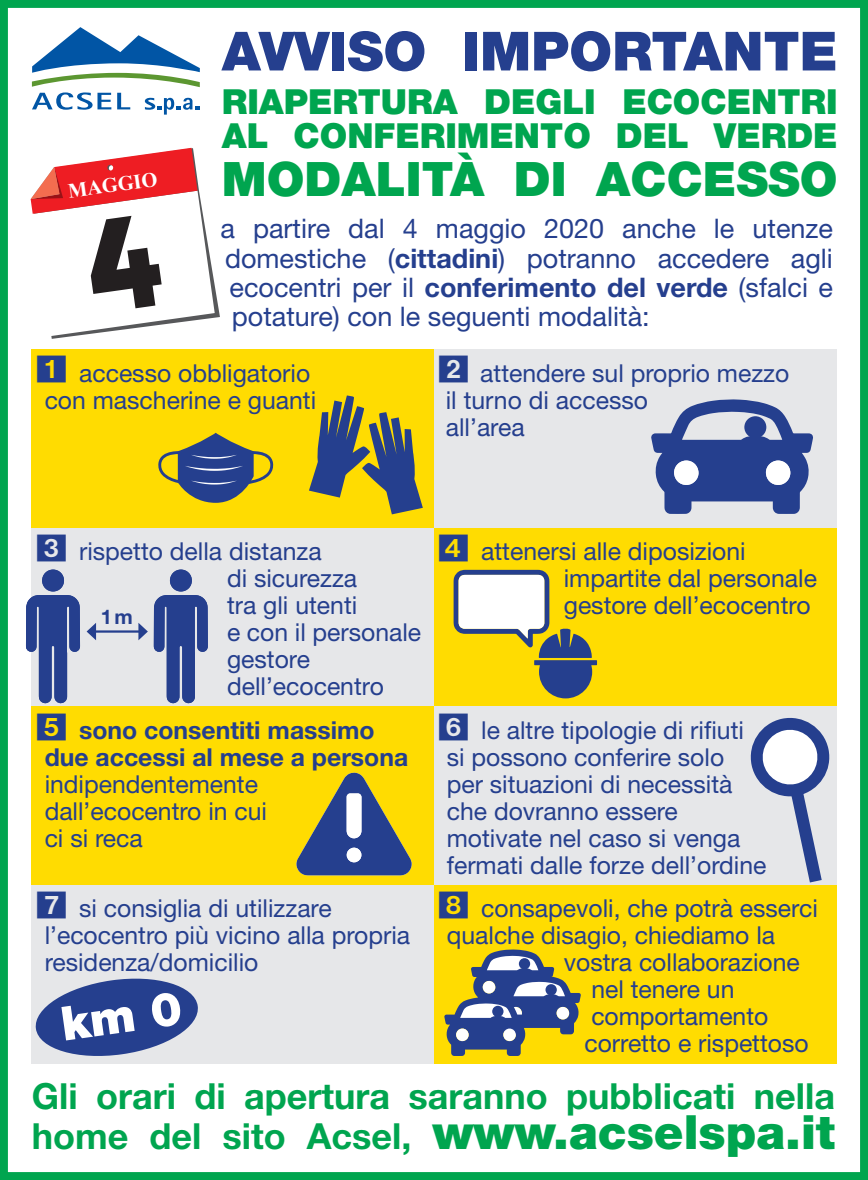
<style>
.page{position:relative;width:868px;height:1180px;background:#fff}
.page>*{position:absolute;margin:0;border:0;box-sizing:border-box;transform-origin:0 0}
.t1{font:900 54px "Helvetica Neue LT Std";color:#253f8e}
.t2{font:900 47.48px "Helvetica Neue LT Std";color:#00a54f}
.t3{font:700 36px/40.5px "Helvetica Neue LT Std";color:#00a54f}
.t4{font:900 34.65px/34.6px "Helvetica Neue LT Std";color:#00a54f}
.t5{font:27px/29.2px "Helvetica Neue LT Std";color:#253f8e;text-align:justify}
.t6{font:24.75px/27px "Helvetica Neue LT Std";color:#253f8e}
.t7{font:700 24.75px/27px "Helvetica Neue LT Std";color:#253f8e;text-align:center}
.t8{font:700 20.47px "Times New Roman";color:#fff}
.t9{font:700 20.25px "Helvetica Neue LT Std";color:#253f8e}
.s1{font-weight:700}
.s2{font-weight:900;font-size:47.25px}
</style>
<div class="page">
<div style="left:0;top:0;width:867px;height:1180px;border:8px solid #00a54f"></div>
<div style="left:32px;top:349px;width:402px;height:179px;background:#ffdc01"></div>
<div style="left:32px;top:528px;width:402px;height:178px;background:#e6e7e9"></div>
<div style="left:32px;top:706px;width:402px;height:179px;background:#ffdc01"></div>
<div style="left:32px;top:885px;width:402px;height:179px;background:#e6e7e9"></div>
<div style="left:434px;top:349px;width:402px;height:179px;background:#e6e7e9"></div>
<div style="left:434px;top:528px;width:402px;height:178px;background:#ffdc01"></div>
<div style="left:434px;top:706px;width:402px;height:179px;background:#e6e7e9"></div>
<div style="left:434px;top:885px;width:402px;height:179px;background:#ffdc01"></div>
<svg style="left:32px;top:27px;width:168px;height:88px"></svg>
<svg style="left:309px;top:395px;width:114px;height:119px"></svg>
<svg style="left:158px;top:433px;width:115px;height:70px"></svg>
<svg style="left:651px;top:399px;width:162px;height:115px"></svg>
<div style="left:765px;top:460px;width:25px;height:25px;background:#fff;border-radius:50%"></div>
<div style="left:674px;top:460px;width:24px;height:25px;background:#fff;border-radius:50%"></div>
<div style="left:744px;top:416px;width:22px;height:22px;background:#253f8e;border-radius:50%"></div>
<div style="left:739px;top:436px;width:32px;height:15px;background:#253f8e;border-radius:50%"></div>
<svg style="left:26px;top:570px;width:54px;height:135px"></svg>
<div style="left:42px;top:570px;width:22px;height:21px;background:#253f8e;border-radius:50%"></div>
<svg style="left:154px;top:570px;width:54px;height:134px"></svg>
<div style="left:170px;top:570px;width:22px;height:21px;background:#253f8e;border-radius:50%"></div>
<hr style="left:95px;top:630px;width:44px;height:3px;background:#253f8e">
<svg style="left:87px;top:623px;width:9px;height:17px"></svg>
<svg style="left:138px;top:623px;width:10px;height:17px"></svg>
<svg style="left:453px;top:570px;width:144px;height:128px"></svg>
<svg style="left:296px;top:772px;width:115px;height:103px"></svg>
<div style="left:346px;top:847px;width:15px;height:16px;background:#fff;border-radius:50%"></div>
<svg style="left:444px;top:949px;width:137px;height:107px"></svg>
<div style="left:503px;top:1028px;width:13px;height:13px;background:#fff;border-radius:50%"></div>
<div style="left:456px;top:1028px;width:12px;height:13px;background:#fff;border-radius:50%"></div>
<div style="left:492px;top:1006px;width:11px;height:11px;background:#253f8e;border-radius:50%"></div>
<div style="left:489px;top:1016px;width:17px;height:7px;background:#253f8e;border-radius:50%"></div>
<svg style="left:750px;top:717px;width:80px;height:165px"></svg>
<svg style="left:35px;top:978px;width:163px;height:78px"></svg>
<svg style="left:31px;top:148px;width:189px;height:191px"></svg>
<p class="t8" style="left:66px;top:177px;width:92px;rotate:-8deg">MAGGIO</p>
<h1 class="t1" style="left:222px;top:19px;width:617px">AVVISO IMPORTANTE</h1>
<h3 class="t4" style="left:222px;top:84px;width:617px">RIAPERTURA DEGLI ECOCENTRI<br>AL CONFERIMENTO DEL VERDE</h3>
<h2 class="t2" style="left:222px;top:151px;width:617px">MODALITÀ DI ACCESSO</h2>
<p class="t5" style="left:220px;top:214px;width:614px">a partire dal 4 maggio 2020 anche le utenze domestiche (<span class="s1">cittadini</span>) potranno accedere agli ecocentri per il <span class="s1">conferimento del verde</span> (sfalci e potature) con le seguenti modalità:</p>
<p class="t6" style="left:45px;top:359px;width:273px;text-align:right">accesso obbligatorio con mascherine e guanti</p>
<p class="t6" style="left:446px;top:359px;width:345px;text-indent:34px">attendere sul proprio mezzo il turno di accesso<br>all’area</p>
<p class="t6" style="left:227px;top:537px;width:196px;text-indent:-148px">rispetto della distanza<br>di sicurezza<br>tra gli utenti<br>e con il personale gestore dell’ecocentro</p>
<p class="t7" style="left:45px;top:716px;width:365px">sono consentiti massimo<br>due accessi al mese a persona</p>
<p class="t6" style="left:45px;top:770px;width:224px">indipendentemente dall’ecocentro in cui ci si reca</p>
<p class="t9" style="left:101px;top:605px;width:33px">1 m</p>
<p class="t6" style="left:45px;top:895px;width:367px;text-indent:34px">si consiglia di utilizzare l’ecocentro più vicino alla propria residenza/domicilio</p>
<p class="t6" style="left:563px;top:538px;width:255px;text-indent:-83px">attenersi alle diposizioni impartite dal personale gestore dell’ecocentro</p>
<p class="t6" style="left:446px;top:716px;width:321px;text-indent:34px">le altre tipologie di rifiuti si possono conferire solo per situazioni di necessità che dovranno essere motivate nel caso si venga fermati dalle forze dell’ordine</p>
<p class="t6" style="left:481px;top:895px;width:338px">consapevoli, che potrà esserci</p>
<p class="t6" style="left:446px;top:922px;width:330px">qualche disagio, chiediamo la</p>
<p class="t6" style="left:563px;top:949px;width:237px">vostra collaborazione</p>
<p class="t6" style="left:591px;top:976px;width:145px">nel tenere un</p>
<p class="t6" style="left:591px;top:1003px;width:178px">comportamento</p>
<p class="t6" style="left:584px;top:1030px;width:226px">corretto e rispettoso</p>
<h3 class="t3" style="left:32px;top:1075px;width:804px">Gli orari di apertura saranno pubblicati nella home del sito Acsel, <span class="s2">www.acselspa.it</span></h3>
</div>
